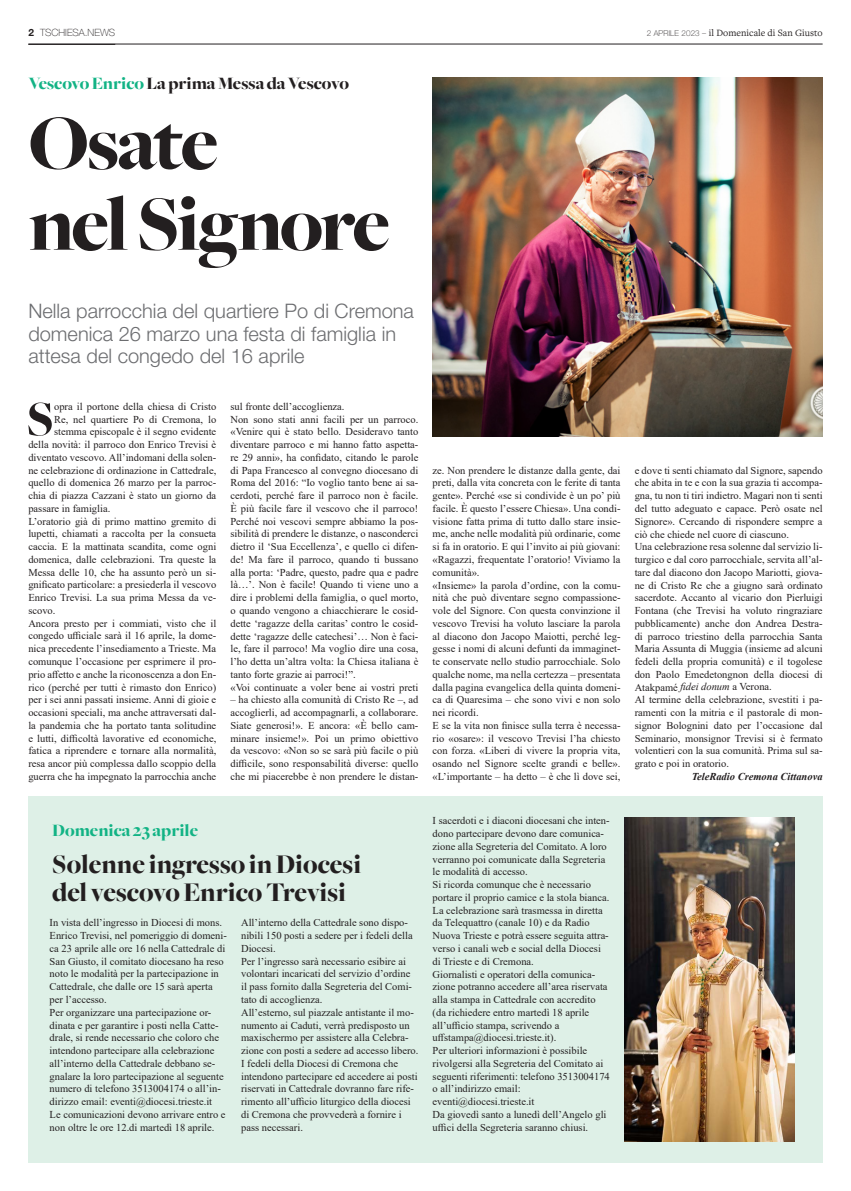
<style>
.page{position:relative;width:851px;height:1191px;background:#fff}
.page>*{position:absolute;margin:0;border:0;box-sizing:border-box;transform-origin:0 0}
.t1{font:900 81px/81px "Freight Big";letter-spacing:-.04em;color:#231f20}
.t2{font:900 51.3px "Freight Big";color:#231f20}
.t3{font:900 28px/28px "Freight Big";color:#231f20}
.t4{font:300 20px/22.5px "Helvetica Neue LT Std";color:#6c6d70}
.t5{font:900 18px "Freight Big";color:#231f20}
.t6{font:900 18px "Freight Big";color:#12b385}
.t7{font:10.5px/12.8px "Times New Roman";color:#231f20}
.t8{font:italic 700 10.5px "Times New Roman";color:#231f20}
.t9{font:10px "Freight Text Pro";color:#231f20}
.t10{font:100 10px "Helvetica Neue LT Std";color:#231f20}
.s1{font-weight:700}
.s2{font-family:"Helvetica Neue LT Std";font-weight:100;font-size:8px}
.s3{color:#12b385}
.s4{font-style:italic}
</style>
<div class="page">
<hr style="left:28px;top:44px;width:794px;height:1px;background:#231f20">
<img style="left:432px;top:78px;width:390px;height:358px">
<div style="left:28px;top:795px;width:794px;height:367px;background:#def0e7"></div>
<img style="left:624px;top:817px;width:170px;height:324px">
<p class="t10" style="left:28px;top:26px;width:88px"><span class="s1">2</span> TSCHIESA.NEWS</p>
<p class="t9" style="left:646px;top:26px;width:177px"><span class="s2">2 APRILE 2023 –</span> il Domenicale di San Giusto</p>
<p class="t5" style="left:28px;top:74px;width:322px"><span class="s3">Vescovo Enrico</span> La prima Messa da Vescovo</p>
<p class="t1" style="left:28px;top:104px;width:363px">Osate<br>nel Signore</p>
<p class="t4" style="left:28px;top:299px;width:387px">Nella parrocchia del quartiere Po di Cremona domenica 26 marzo una festa di famiglia in attesa del congedo del 16 aprile</p>
<p class="t2" style="left:27px;top:390px;width:29px">S</p>
<p class="t7" style="left:54px;top:399px;width:164px">opra il portone della chiesa di Cristo</p>
<p class="t7" style="left:54px;top:412px;width:164px">Re, nel quartiere Po di Cremona, lo</p>
<p class="t7" style="left:54px;top:425px;width:164px">stemma episcopale è il segno evidente</p>
<p class="t7" style="left:28px;top:438px;width:189px">della novità: il parroco don Enrico Trevisi è</p>
<p class="t7" style="left:28px;top:450px;width:189px">diventato vescovo. All’indomani della solen-</p>
<p class="t7" style="left:28px;top:463px;width:189px">ne celebrazione di ordinazione in Cattedrale,</p>
<p class="t7" style="left:28px;top:476px;width:189px">quello di domenica 26 marzo per la parroc-</p>
<p class="t7" style="left:28px;top:489px;width:189px">chia di piazza Cazzani è stato un giorno da</p>
<p class="t7" style="left:28px;top:501px;width:83px">passare in famiglia.</p>
<p class="t7" style="left:28px;top:514px;width:189px;text-align:justify">L’oratorio già di primo mattino gremito di lupetti, chiamati a raccolta per la consueta caccia. E la mattinata scandita, come ogni domenica, dalle celebrazioni. Tra queste la Messa delle 10, che ha assunto però un si&shy;gnificato particolare: a presiederla il vescovo Enrico Trevisi. La sua prima Messa da ve&shy;scovo.</p>
<p class="t7" style="left:28px;top:616px;width:189px;text-align:justify">Ancora presto per i commiati, visto che il congedo ufficiale sarà il 16 aprile, la dome&shy;nica precedente l’insediamento a Trieste. Ma comunque l’occasione per esprimere il pro&shy;prio affetto e anche la riconoscenza a don En&shy;rico (perché per tutti è rimasto don Enrico) per i sei anni passati insieme. Anni di gioie e occasioni speciali, ma anche attraversati dal&shy;la pandemia che ha portato tanta solitudine e lutti, difficoltà lavorative ed economiche, fatica a riprendere e tornare alla normalità, resa ancor più complessa dallo scoppio della guerra che ha impegnato la parrocchia anche</p>
<p class="t7" style="left:230px;top:399px;width:116px">sul fronte dell’accoglienza.</p>
<p class="t7" style="left:230px;top:412px;width:189px;text-align:justify">Non sono stati anni facili per un parroco. «Venire qui è stato bello. Desideravo tanto diventare parroco e mi hanno fatto aspetta&shy;re 29 anni», ha confidato, citando le parole di Papa Francesco al convegno diocesano di Roma del 2016: “Io voglio tanto bene ai sa&shy;cerdoti, perché fare il parroco non è facile.<br>È più facile fare il vescovo che il parroco!<br>Perché noi vescovi sempre abbiamo la pos&shy;sibilità di prendere le distanze, o nasconderci dietro il ‘Sua Eccellenza’, e quello ci difen&shy;de! Ma fare il parroco, quando ti bussano alla porta: ‘Padre, questo, padre qua e padre là…’. Non è facile! Quando ti viene uno a dire i problemi della famiglia, o quel morto, o quando vengono a chiacchierare le cosid&shy;dette ‘ragazze della caritas’ contro le cosid&shy;dette ‘ragazze delle catechesi’… Non è faci&shy;le, fare il parroco! Ma voglio dire una cosa, l’ho detta un’altra volta: la Chiesa italiana è tanto forte grazie ai parroci!”.</p>
<p class="t7" style="left:230px;top:680px;width:189px">«Voi continuate a voler bene ai vostri preti</p>
<p class="t7" style="left:230px;top:693px;width:189px;text-align:justify">– ha chiesto alla comunità di Cristo Re –, ad accoglierli, ad accompagnarli, a collaborare.<br>Siate generosi!». E ancora: «È bello cam&shy;minare insieme!». Poi un primo obiettivo da vescovo: «Non so se sarà più facile o più difficile, sono responsabilità diverse: quello che mi piacerebbe è non prendere le distan-</p>
<p class="t6" style="left:52px;top:820px;width:147px">Domenica 23 aprile</p>
<p class="t3" style="left:52px;top:850px;width:310px">Solenne ingresso in Diocesi del vescovo Enrico Trevisi</p>
<p class="t7" style="left:50px;top:916px;width:179px">In vista dell’ingresso in Diocesi di mons.<br>Enrico Trevisi, nel pomeriggio di domeni&shy;ca 23 aprile alle ore 16 nella Cattedrale di San Giusto, il comitato diocesano ha reso noto le modalità per la partecipazione in Cattedrale, che dalle ore 15 sarà aperta per l’accesso.</p>
<p class="t7" style="left:50px;top:1005px;width:176px">Per organizzare una partecipazione or&shy;dinata e per garantire i posti nella Catte&shy;drale, si rende necessario che coloro che intendono partecipare alla celebrazione all’interno della Cattedrale debbano se&shy;gnalare la loro partecipazione al seguente numero di telefono 3513004174 o all’in&shy;dirizzo email: eventi@diocesi.trieste.it</p>
<p class="t7" style="left:50px;top:1107px;width:177px">Le comunicazioni devono arrivare entro e non oltre le ore 12.di martedì 18 aprile.</p>
<p class="t7" style="left:241px;top:916px;width:173px">All’interno della Cattedrale sono dispo&shy;nibili 150 posti a sedere per i fedeli della<br>Diocesi.</p>
<p class="t7" style="left:241px;top:954px;width:172px">Per l’ingresso sarà necessario esibire ai volontari incaricati del servizio d’ordine il pass fornito dalla Segreteria del Comi&shy;tato di accoglienza.</p>
<p class="t7" style="left:241px;top:1005px;width:179px">All’esterno, sul piazzale antistante il mo&shy;numento ai Caduti, verrà predisposto un maxischermo per assistere alla Celebra&shy;zione con posti a sedere ad accesso libero.</p>
<p class="t7" style="left:241px;top:1056px;width:178px">I fedeli della Diocesi di Cremona che intendono partecipare ed accedere ai posti riservati in Cattedrale dovranno fare rife&shy;rimento all’ufficio liturgico della diocesi di Cremona che provvederà a fornire i pass necessari.</p>
<p class="t7" style="left:432px;top:463px;width:189px;text-align:justify">ze. Non prendere le distanze dalla gente, dai preti, dalla vita concreta con le ferite di tanta gente». Perché «se si condivide è un po’ più facile. È questo l’essere Chiesa». Una condi&shy;visione fatta prima di tutto dallo stare insie&shy;me, anche nelle modalità più ordinarie, come si fa in oratorio. E qui l’invito ai più giovani: «Ragazzi, frequentate l’oratorio! Viviamo la comunità».</p>
<p class="t7" style="left:432px;top:578px;width:189px;text-align:justify">«Insieme» la parola d’ordine, con la comu&shy;nità che può diventare segno compassione&shy;vole del Signore. Con questa convinzione il vescovo Trevisi ha voluto lasciare la parola al diacono don Jacopo Maiotti, perché leg&shy;gesse i nomi di alcuni defunti da immaginet&shy;te conservate nello studio parrocchiale. Solo qualche nome, ma nella certezza – presentata dalla pagina evangelica della quinta domeni&shy;ca di Quaresima – che sono vivi e non solo nei ricordi.</p>
<p class="t7" style="left:432px;top:718px;width:189px;text-align:justify">E se la vita non finisce sulla terra è necessa&shy;rio «osare»: il vescovo Trevisi l’ha chiesto con forza. «Liberi di vivere la propria vita, osando nel Signore scelte grandi e belle». «L’importante – ha detto – è che lì dove sei,</p>
<p class="t7" style="left:432px;top:814px;width:178px">I sacerdoti e i diaconi diocesani che inten&shy;dono partecipare devono dare comunica&shy;zione alla Segreteria del Comitato. A loro verranno poi comunicate dalla Segreteria le modalità di accesso.</p>
<p class="t7" style="left:432px;top:878px;width:178px">Si ricorda comunque che è necessario portare il proprio camice e la stola bianca.</p>
<p class="t7" style="left:432px;top:903px;width:178px">La celebrazione sarà trasmessa in diretta da Telequattro (canale 10) e da Radio Nuova Trieste e potrà essere seguita attra&shy;verso i canali web e social della Diocesi di Trieste e di Cremona.</p>
<p class="t7" style="left:432px;top:967px;width:176px">Giornalisti e operatori della comunica&shy;zione potranno accedere all’area riservata alla stampa in Cattedrale con accredito (da richiedere entro martedì 18 aprile all’ufficio stampa, scrivendo a</p>
<p class="t7" style="left:432px;top:1031px;width:125px">uffstampa@diocesi.trieste.it).</p>
<p class="t7" style="left:432px;top:1043px;width:179px">Per ulteriori informazioni è possibile rivolgersi alla Segreteria del Comitato ai seguenti riferimenti: telefono 3513004174 o all’indirizzo email:</p>
<p class="t7" style="left:432px;top:1094px;width:103px">eventi@diocesi.trieste.it</p>
<p class="t7" style="left:432px;top:1107px;width:175px">Da giovedì santo a lunedì dell’Angelo gli uffici della Segreteria saranno chiusi.</p>
<p class="t7" style="left:634px;top:463px;width:189px;text-align:justify">e dove ti senti chiamato dal Signore, sapendo che abita in te e con la sua grazia ti accompa&shy;gna, tu non ti tiri indietro. Magari non ti senti del tutto adeguato e capace. Però osate nel Signore». Cercando di rispondere sempre a ciò che chiede nel cuore di ciascuno.</p>
<p class="t7" style="left:634px;top:540px;width:189px;text-align:justify">Una celebrazione resa solenne dal servizio li&shy;turgico e dal coro parrocchiale, servita all’al&shy;tare dal diacono don Jacopo Mariotti, giova&shy;ne di Cristo Re che a giugno sarà ordinato sacerdote. Accanto al vicario don Pierluigi Fontana (che Trevisi ha voluto ringraziare pubblicamente) anche don Andrea Destra&shy;di parroco triestino della parrocchia Santa Maria Assunta di Muggia (insieme ad alcuni fedeli della propria comunità) e il togolese don Paolo Emedetongnon della diocesi di Atakpamé <span class="s4">fidei donum</span> a Verona.</p>
<p class="t7" style="left:634px;top:693px;width:189px;text-align:justify">Al termine della celebrazione, svestiti i pa&shy;ramenti con la mitria e il pastorale di mon&shy;signor Bolognini dato per l’occasione dal Seminario, monsignor Trevisi si è fermato volentieri con la sua comunità. Prima sul sa&shy;grato e poi in oratorio.</p>
<p class="t8" style="left:691px;top:769px;width:132px">TeleRadio Cremona Cittanova</p>
</div>
